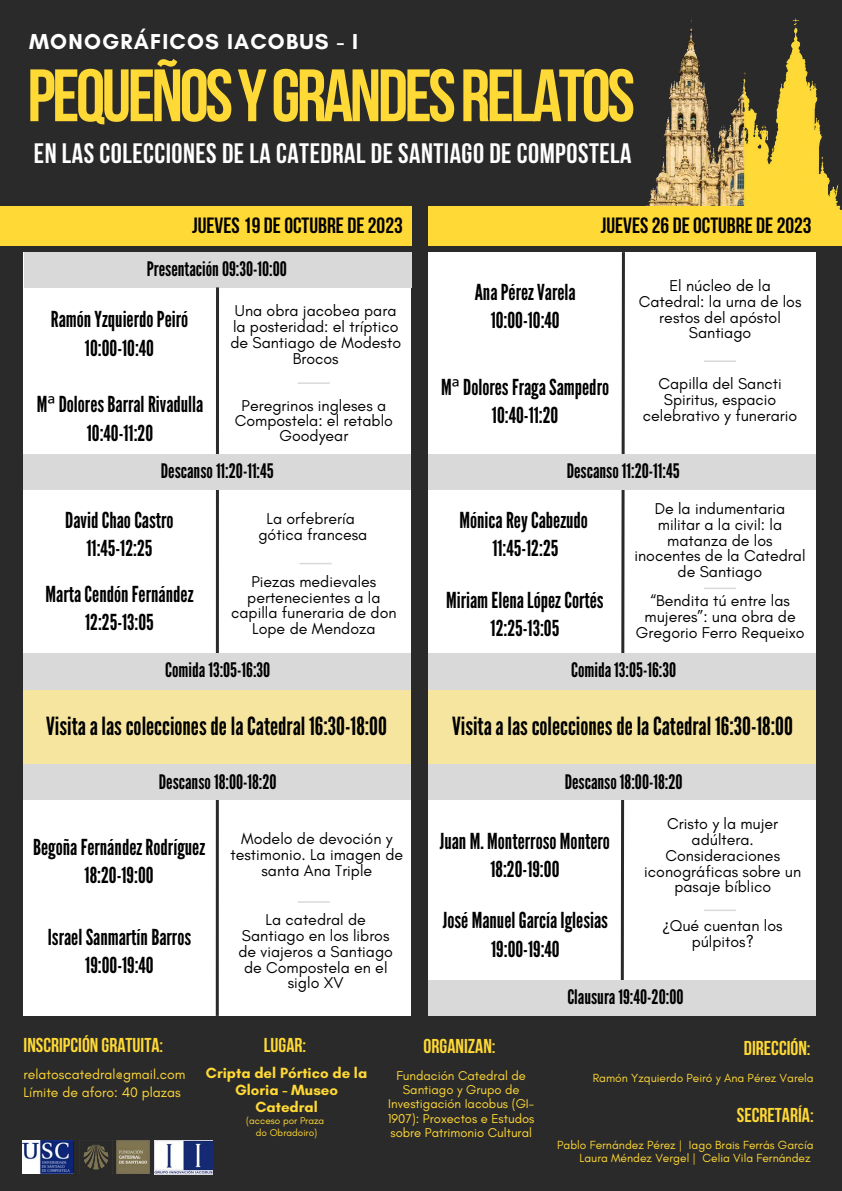
<style>
.page{position:relative;width:842px;height:1191px;background:#fff}
.page>*{position:absolute;margin:0;border:0;box-sizing:border-box;transform-origin:0 0}
.t1{font:700 74px "Bebas Neue";letter-spacing:-.045em;color:#ffd935}
.t2{font:700 28px "Bebas Neue";letter-spacing:.015em;color:#fff}
.t3{font:25px "League Gothic";color:#000}
.t4{font:22px/28.5px "League Gothic";color:#000;text-align:center}
.t5{font:700 22px "Bebas Neue";color:#000}
.t6{font:700 22px "Glacial Indifference";letter-spacing:.055em;color:#fff}
.t7{font:20px "League Gothic";color:#000}
.t8{font:700 20px "Bebas Neue";color:#ffd935}
.t9{font:16px/15.8px "Glacial Indifference";color:#000;text-align:center}
.t10{font:700 15px/17.2px "Glacial Indifference";color:#ffd935;text-align:center}
.t11{font:14px/18px "Glacial Indifference";color:#ffd935}
.t12{font:13px/14.2px "Glacial Indifference";color:#ffd935;text-align:center}
.t13{font:12px/12.7px "Glacial Indifference";color:#ffd935;text-align:right}
.t14{font:10px/11.2px "Glacial Indifference";color:#ffd935;text-align:center}
.s1{font-family:"Noto Sans"}
</style>
<div class="page">
<div style="left:0;top:0;width:842px;height:1190px;background:#2b2a2a"></div>
<div style="left:0;top:206px;width:411px;height:40px;background:#ffd935"></div>
<img style="left:156px;top:1140px;width:56px;height:33px">
<div style="left:24px;top:252px;width:387px;height:763px;background:#fff"></div>
<div style="left:24px;top:252px;width:387px;height:35px;background:#d9d9d9"></div>
<hr style="left:216px;top:287px;width:3px;height:728px;background:#2b2a2a">
<div style="left:24px;top:454px;width:387px;height:35px;background:#d9d9d9"></div>
<div style="left:24px;top:688px;width:387px;height:76px;background:#f6e59e"></div>
<div style="left:23px;top:653px;width:388px;height:36px;background:#d9d9d9"></div>
<div style="left:23px;top:764px;width:388px;height:35px;background:#d9d9d9"></div>
<div style="left:428px;top:252px;width:388px;height:763px;background:#fff"></div>
<svg style="left:619px;top:252px;width:7px;height:764px"></svg>
<div style="left:429px;top:454px;width:387px;height:35px;background:#d9d9d9"></div>
<div style="left:429px;top:688px;width:387px;height:76px;background:#f6e59e"></div>
<div style="left:428px;top:653px;width:388px;height:36px;background:#d9d9d9"></div>
<div style="left:428px;top:764px;width:388px;height:35px;background:#d9d9d9"></div>
<img style="left:646px;top:18px;width:196px;height:228px">
<div style="left:429px;top:206px;width:388px;height:40px;background:#ffd935"></div>
<img style="left:23px;top:1140px;width:50px;height:33px">
<div style="left:428px;top:980px;width:388px;height:35px;background:#d9d9d9"></div>
<hr style="left:298px;top:382px;width:32px;height:2px;background:#d9d9d9">
<hr style="left:299px;top:562px;width:33px;height:2px;background:#d9d9d9">
<hr style="left:298px;top:901px;width:32px;height:1px;background:#d9d9d9">
<hr style="left:704px;top:360px;width:32px;height:2px;background:#d9d9d9">
<hr style="left:704px;top:587px;width:32px;height:2px;background:#d9d9d9">
<hr style="left:704px;top:909px;width:32px;height:1px;background:#d9d9d9">
<img style="left:79px;top:1140px;width:77px;height:35px">
<h3 class="t6" style="left:29px;top:28px;width:330px">MONOGRÁFICOS IACOBUS - I</h3>
<h1 class="t1" style="left:27px;top:66px;width:609px">PEQUEÑOSYGRANDESRELATOS</h1>
<h2 class="t2" style="left:34px;top:142px;width:599px">EN LAS COLECCIONES DE LA CATEDRAL DE SANTIAGO DE COMPOSTELA</h2>
<h3 class="t5" style="left:192px;top:216px;width:212px">JUEVES19 DEOCTUBRE DE2023</h3>
<p class="t7" style="left:147px;top:257px;width:142px">Presentación09:30-10:00</p>
<h3 class="t4" style="left:51px;top:305px;width:139px">RamónYzquierdoPeiró<br>10:00-10:40</h3>
<p class="t9" style="left:230px;top:303px;width:172px">Una obra jacobea para la posteridad: el tríptico de Santiago de Modesto<br>Brocos</p>
<h3 class="t4" style="left:37px;top:390px;width:168px">M<span class="s1">ª</span>DoloresBarralRivadulla<br>10:40-11:20</h3>
<p class="t9" style="left:235px;top:397px;width:160px;line-height:15px">Peregrinos ingleses a<br>Compostela: el retablo<br>Goodyear</p>
<p class="t7" style="left:161px;top:459px;width:114px">Descanso11:20-11:45</p>
<h3 class="t4" style="left:65px;top:506px;width:110px">DavidChaoCastro<br>11:45-12:25</h3>
<p class="t9" style="left:258px;top:511px;width:110px">La orfebrería gótica francesa</p>
<h3 class="t4" style="left:46px;top:580px;width:149px">MartaCendónFernández<br>12:25-13:05</h3>
<p class="t9" style="left:231px;top:573px;width:167px">Piezas medievales pertenecientes a la capilla funeraria de don<br>Lope de Mendoza</p>
<p class="t7" style="left:165px;top:658px;width:107px">Comida13:05-16:30</p>
<h3 class="t3" style="left:46px;top:711px;width:342px">VisitaalascoleccionesdelaCatedral 16:30-18:00</h3>
<p class="t7" style="left:159px;top:769px;width:119px">Descanso18:00-18:20</p>
<h3 class="t4" style="left:33px;top:832px;width:173px">BegoñaFernándezRodríguez<br>18:20-19:00</h3>
<p class="t9" style="left:231px;top:830px;width:174px">Modelo de devoción y testimonio. La imagen de santa Ana Triple</p>
<h3 class="t4" style="left:48px;top:922px;width:145px">IsraelSanmartínBarros<br>19:00-19:40</h3>
<p class="t9" style="left:238px;top:911px;width:156px">La catedral de<br>Santiago en los libros de viajeros a Santiago de Compostela en el siglo XV</p>
<h3 class="t5" style="left:601px;top:216px;width:212px">JUEVES 26 DEOCTUBRE DE 2023</h3>
<h3 class="t4" style="left:475px;top:278px;width:102px">AnaPérezVarela<br>10:00-10:40</h3>
<h3 class="t4" style="left:441px;top:373px;width:169px">M<span class="s1">ª</span>DoloresFragaSampedro<br>10:40-11:20</h3>
<p class="t9" style="left:639px;top:277px;width:164px">El núcleo de la<br>Catedral: la urna de los restos del apóstol<br>Santiago</p>
<p class="t9" style="left:643px;top:376px;width:156px">Capilla del Sancti<br>Spiritus, espacio celebrativo y funerario</p>
<p class="t7" style="left:567px;top:459px;width:114px">Descanso11:20-11:45</p>
<h3 class="t4" style="left:459px;top:506px;width:130px">MónicaReyCabezudo<br>11:45-12:25</h3>
<p class="t9" style="left:634px;top:500px;width:173px">De la indumentaria militar a la civil: la matanza de los inocentes de la Catedral de Santiago</p>
<h3 class="t4" style="left:446px;top:586px;width:159px">Miriam ElenaLópezCortés<br>12:25-13:05</h3>
<p class="t9" style="left:636px;top:592px;width:170px">“Bendita tú entre las mujeres”: una obra de<br>Gregorio Ferro Requeixo</p>
<p class="t7" style="left:571px;top:658px;width:107px">Comida13:05-16:30</p>
<h3 class="t3" style="left:452px;top:711px;width:342px">VisitaalascoleccionesdelaCatedral 16:30-18:00</h3>
<p class="t7" style="left:565px;top:769px;width:119px">Descanso18:00-18:20</p>
<p class="t9" style="left:644px;top:815px;width:158px">Cristo y la mujer adúltera.<br>Consideraciones iconográficas sobre un pasaje bíblico</p>
<p class="t9" style="left:663px;top:917px;width:121px"><span class="s1">¿</span>Qué cuentan los púlpitos?</p>
<h3 class="t4" style="left:440px;top:827px;width:172px">Juan M. Monterroso Montero<br>18:20-19:00</h3>
<h3 class="t4" style="left:443px;top:906px;width:167px">José ManuelGarcíaIglesias<br>19:00-19:40</h3>
<p class="t7" style="left:567px;top:985px;width:118px">Clausura19:40-20:00</p>
<p class="t8" style="left:24px;top:1037px;width:141px">INSCRIPCIÓN GRATUITA:</p>
<p class="t11" style="left:24px;top:1064px;width:163px">relatoscatedral@gmail.com<br>Límite de aforo: 40 plazas</p>
<p class="t8" style="left:264px;top:1037px;width:44px">LUGAR:</p>
<p class="t10" style="left:206px;top:1063px;width:163px">Cripta del Pórtico de la<br>Gloria - Museo<br>Catedral</p>
<p class="t14" style="left:246px;top:1115px;width:80px">(acceso por Praza do Obradoiro)</p>
<p class="t8" style="left:424px;top:1037px;width:74px">ORGANIZAN:</p>
<p class="t12" style="left:388px;top:1068px;width:148px">Fundación Catedral de<br>Santiago y Grupo de<br>Investigación Iacobus (GI-<br>1907): Proxectos e Estudos sobre Patrimonio Cultural</p>
<p class="t8" style="left:744px;top:1040px;width:68px">DIRECCIÓN:</p>
<p class="t13" style="left:593px;top:1071px;width:223px">Ramón Yzquierdo Peiró y Ana Pérez Varela</p>
<p class="t8" style="left:737px;top:1106px;width:78px">SECRETARÍA:</p>
<p class="t13" style="left:557px;top:1138px;width:258px">Pablo Fernández Pérez | Iago Brais Ferrás García<br>Laura Méndez Vergel | Celia Vila Fernández</p>
</div>
